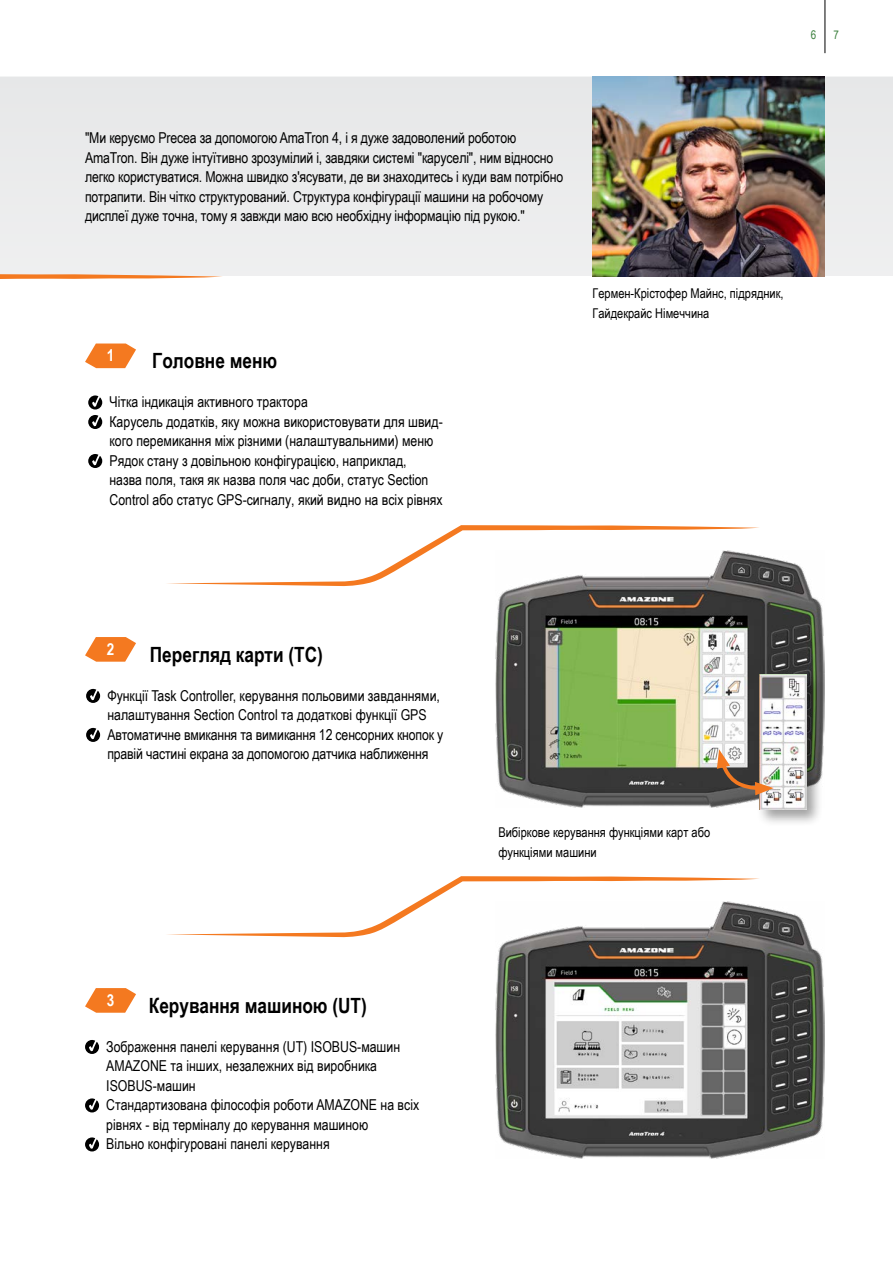
<style>
.page{position:relative;width:893px;height:1263px;background:#fff}
.page>*{position:absolute;margin:0;border:0;box-sizing:border-box;transform-origin:0 0}
.t1{font:700 21px "Arial Narrow";color:#000}
.t2{font:700 16.5px "Arial Narrow";color:#fff}
.t3{font:15px/19.5px "Arial Narrow";color:#000}
.t4{font:13.5px/19.5px "Arial Narrow";color:#000}
.t5{font:12px "Arial Narrow";color:#3d813f}
</style>
<div class="page">
<div style="left:0;top:77px;width:893px;height:199px;background:#ebebec"></div>
<img style="left:495px;top:555px;width:330px;height:253px">
<img style="left:495px;top:906px;width:330px;height:253px">
<svg style="left:85px;top:343px;width:51px;height:25px"></svg>
<svg style="left:85px;top:637px;width:51px;height:25px"></svg>
<svg style="left:85px;top:988px;width:51px;height:25px"></svg>
<div style="left:756px;top:671px;width:67px;height:155px;background:#000;opacity:.38"></div>
<img style="left:760px;top:675px;width:47px;height:134px">
<svg style="left:717px;top:749px;width:57px;height:46px"></svg>
<img style="left:592px;top:77px;width:233px;height:200px">
<svg style="left:0;top:274px;width:223px;height:5px"></svg>
<svg style="left:167px;top:525px;width:593px;height:61px"></svg>
<svg style="left:167px;top:876px;width:593px;height:61px"></svg>
<svg style="left:88px;top:395px;width:14px;height:14px"></svg>
<svg style="left:88px;top:415px;width:14px;height:14px"></svg>
<svg style="left:88px;top:454px;width:14px;height:14px"></svg>
<svg style="left:86px;top:689px;width:14px;height:14px"></svg>
<svg style="left:86px;top:728px;width:14px;height:14px"></svg>
<svg style="left:85px;top:1040px;width:14px;height:14px"></svg>
<svg style="left:85px;top:1098px;width:14px;height:14px"></svg>
<svg style="left:85px;top:1137px;width:14px;height:14px"></svg>
<hr style="left:825px;top:0;width:1px;height:53px;background:#000">
<p class="t5" style="left:811px;top:25px;width:7px">6</p>
<p class="t5" style="left:833px;top:25px;width:7px">7</p>
<p class="t3" style="left:85px;top:128px;width:480px">"Ми керуємо Precea за допомогою AmaTron 4, і я дуже задоволений роботою AmaTron. Він дуже інтуїтивно зрозумілий і, завдяки системі "каруселі", ним відносно легко користуватися. Можна швидко з'ясувати, де ви знаходитесь і куди вам потрібно потрапити. Він чітко структурований. Структура конфігурації машини на робочому дисплеї дуже точна, тому я завжди маю всю необхідну інформацію під рукою."</p>
<p class="t2" style="left:107px;top:343px;width:9px">1</p>
<h1 class="t1" style="left:152px;top:345px;width:127px">Головне меню</h1>
<p class="t3" style="left:109px;top:392px;width:335px">Чітка індикація активного трактора<br>Карусель додатків, яку можна використовувати для швид&shy;кого перемикання між різними (налаштувальними) меню Рядок стану з довільною конфігурацією, наприклад, назва поля, такя як назва поля час доби, статус Section Control або статус GPS-сигналу, який видно на всіх рівнях</p>
<p class="t4" style="left:592px;top:283px;width:193px">Гермен-Крістофер Майнс, підрядник,<br>Гайдекрайс Німеччина</p>
<p class="t2" style="left:107px;top:636px;width:9px">2</p>
<h1 class="t1" style="left:150px;top:638px;width:174px">Перегляд карти (ТС)</h1>
<p class="t3" style="left:107px;top:685px;width:337px">Функції Task Controller, керування польовими завданнями, налаштування Section Control та додаткові функції GPS Автоматичне вмикання та вимикання 12 сенсорних кнопок у правій частині екрана за допомогою датчика наближення</p>
<p class="t2" style="left:107px;top:987px;width:9px">3</p>
<h1 class="t1" style="left:149px;top:989px;width:220px">Керування машиною (UT)</h1>
<p class="t3" style="left:106px;top:1036px;width:314px">Зображення панелі керування (UT) ISOBUS-машин AMAZONE та інших, незалежних від виробника ISOBUS-машин<br>Стандартизована філософія роботи AMAZONE на всіх рівнях - від терміналу до керування машиною<br>Вільно конфігуровані панелі керування</p>
<p class="t4" style="left:498px;top:822px;width:213px">Вибіркове керування функціями карт або функціями машини</p>
</div>
